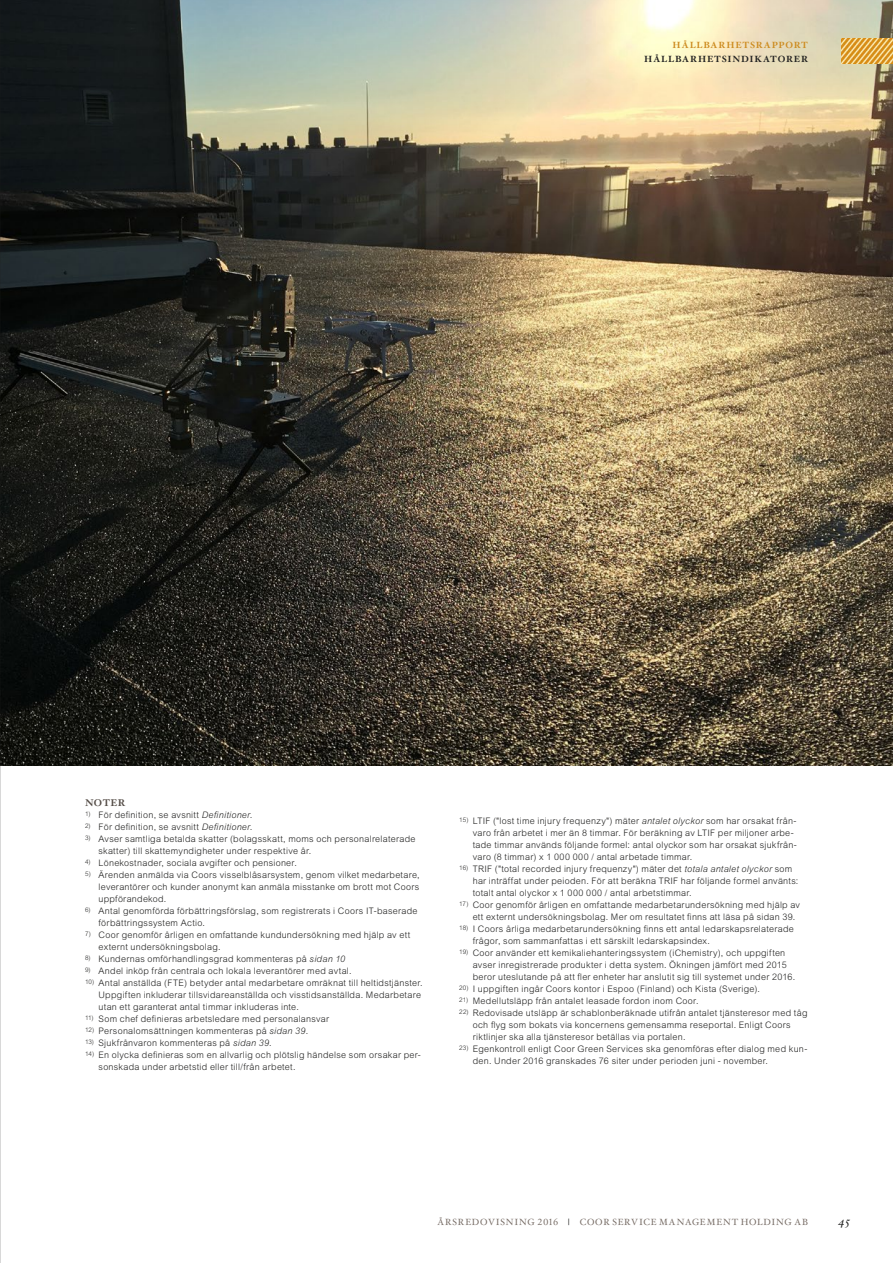
<style>
.page{position:relative;width:893px;height:1263px;background:#fff}
.page>*{position:absolute;margin:0;border:0;box-sizing:border-box;transform-origin:0 0}
.t1{font:italic 12px "Hoefler Txt";color:#212120}
.t2{font:700 9.75px "Hoefler Txt";letter-spacing:.055em;color:#544c46}
.t3{font:300 9px/12px "Arial MT Std";letter-spacing:.03em;color:#212120}
.t4{font:9px "Hoefler Txt";letter-spacing:.085em;color:#756a63}
.t5{font:700 9px "Hoefler Txt";letter-spacing:.09em;color:#212120}
.t6{font:700 9px "Hoefler Txt";letter-spacing:.09em;color:#cd8c21}
.s1{font-style:italic}
.s2{font-weight:700;color:#212120}
</style>
<div class="page">
<img style="left:1px;top:0;width:892px;height:765px">
<img style="left:842px;top:38px;width:51px;height:26px">
<hr style="left:0;top:0;width:1px;height:1263px;background:#212120">
<p class="t6" style="left:673px;top:38px;width:137px">HÅLLBARHETSRAPPORT</p>
<p class="t5" style="left:644px;top:52px;width:165px">HÅLLBARHETSINDIKATORER</p>
<p class="t2" style="left:85px;top:795px;width:42px">NOTER</p>
<p class="t3" style="left:85px;top:809px;width:169px"><sup>1)</sup> För definition, se avsnitt <span class="s1">Definitioner.</span></p>
<p class="t3" style="left:85px;top:821px;width:169px"><sup>2)</sup> För definition, se avsnitt <span class="s1">Definitioner.</span></p>
<p class="t3" style="left:99px;top:833px;width:318px;text-indent:-14px"><sup>3)</sup> Avser samtliga betalda skatter (bolagsskatt, moms och personalrelaterade skatter) till skattemyndigheter under respektive år.</p>
<p class="t3" style="left:85px;top:857px;width:213px"><sup>4)</sup> Lönekostnader, sociala avgifter och pensioner.</p>
<p class="t3" style="left:99px;top:869px;width:323px;text-align:justify;text-indent:-14px"><sup>5)</sup> Ärenden anmälda via Coors visselblåsarsystem, genom vilket medarbetare, leverantörer och kunder anonymt kan anmäla misstanke om brott mot Coors uppförandekod.</p>
<p class="t3" style="left:99px;top:905px;width:321px;text-indent:-14px"><sup>6)</sup> Antal genomförda förbättringsförslag, som registrerats i Coors IT-baserade förbättringssystem Actio.</p>
<p class="t3" style="left:99px;top:929px;width:313px;text-indent:-14px"><sup>7)</sup> Coor genomför årligen en omfattande kundundersökning med hjälp av ett externt undersökningsbolag.</p>
<p class="t3" style="left:85px;top:953px;width:262px"><sup>8)</sup> Kundernas omförhandlingsgrad kommenteras på <span class="s1">sidan 10</span></p>
<p class="t3" style="left:85px;top:965px;width:268px"><sup>9)</sup> Andel inköp från centrala och lokala leverantörer med avtal.</p>
<p class="t3" style="left:99px;top:977px;width:326px;text-indent:-14px"><sup>10)</sup> Antal anställda (FTE) betyder antal medarbetare omräknat till heltidstjänster.<br>Uppgiften inkluderar tillsvidareanställda och visstidsanställda. Medarbetare utan ett garanterat antal timmar inkluderas inte.</p>
<p class="t3" style="left:85px;top:1013px;width:246px"><sup>11)</sup> Som chef definieras arbetsledare med personalansvar</p>
<p class="t3" style="left:85px;top:1025px;width:225px"><sup>12)</sup> Personalomsättningen kommenteras på <span class="s1">sidan 39</span>.</p>
<p class="t3" style="left:85px;top:1037px;width:188px"><sup>13)</sup> Sjukfrånvaron kommenteras på <span class="s1">sidan 39</span>.</p>
<p class="t3" style="left:99px;top:1049px;width:324px;text-indent:-14px"><sup>14)</sup> En olycka definieras som en allvarlig och plötslig händelse som orsakar per&shy;sonskada under arbetstid eller till/från arbetet.</p>
<p class="t3" style="left:473px;top:815px;width:326px;text-indent:-14px"><sup>15)</sup> LTIF ("lost time injury frequenzy") mäter <span class="s1">antalet olyckor</span> som har orsakat från&shy;varo från arbetet i mer än 8 timmar. För beräkning av LTIF per miljoner arbe&shy;tade timmar används följande formel: antal olyckor som har orsakat sjukfrån&shy;varo (8 timmar) x 1 000 000 / antal arbetade timmar.</p>
<p class="t3" style="left:473px;top:863px;width:327px;text-indent:-14px"><sup>16)</sup> TRIF ("total recorded injury frequenzy") mäter det <span class="s1">totala antalet olyckor</span> som har inträffat under peioden. För att beräkna TRIF har följande formel använts: totalt antal olyckor x 1 000 000 / antal arbetstimmar.</p>
<p class="t3" style="left:473px;top:899px;width:329px;text-indent:-14px"><sup>17)</sup> Coor genomför årligen en omfattande medarbetarundersökning med hjälp av ett externt undersökningsbolag. Mer om resultatet finns att läsa på sidan 39.</p>
<p class="t3" style="left:473px;top:923px;width:323px;text-indent:-14px"><sup>18)</sup> I Coors årliga medarbetarundersökning finns ett antal ledarskapsrelaterade frågor, som sammanfattas i ett särskilt ledarskapsindex.</p>
<p class="t3" style="left:473px;top:947px;width:324px;text-indent:-14px"><sup>19)</sup> Coor använder ett kemikaliehanteringssystem (iChemistry), och uppgiften avser inregistrerade produkter i detta system. Ökningen jämfört med 2015 beror uteslutande på att fler enheter har anslutit sig till systemet under 2016.</p>
<p class="t3" style="left:459px;top:983px;width:302px"><sup>20)</sup> I uppgiften ingår Coors kontor i Espoo (Finland) och Kista (Sverige).</p>
<p class="t3" style="left:459px;top:995px;width:241px"><sup>21)</sup> Medellutsläpp från antalet leasade fordon inom Coor.</p>
<p class="t3" style="left:473px;top:1007px;width:336px;text-indent:-14px"><sup>22)</sup> Redovisade utsläpp är schablonberäknade utifrån antalet tjänsteresor med tåg och flyg som bokats via koncernens gemensamma reseportal. Enligt Coors riktlinjer ska alla tjänsteresor betällas via portalen.</p>
<p class="t3" style="left:473px;top:1043px;width:336px;text-indent:-14px"><sup>23)</sup> Egenkontroll enligt Coor Green Services ska genomföras efter dialog med kun&shy;den. Under 2016 granskades 76 siter under perioden juni - november.</p>
<p class="t4" style="left:437px;top:1215px;width:372px">ÅRSREDOVISNING 2016 <span class="s2">|</span> COOR SERVICE MANAGEMENT HOLDING AB</p>
<h1 class="t1" style="left:839px;top:1213px;width:13px">45</h1>
</div>
